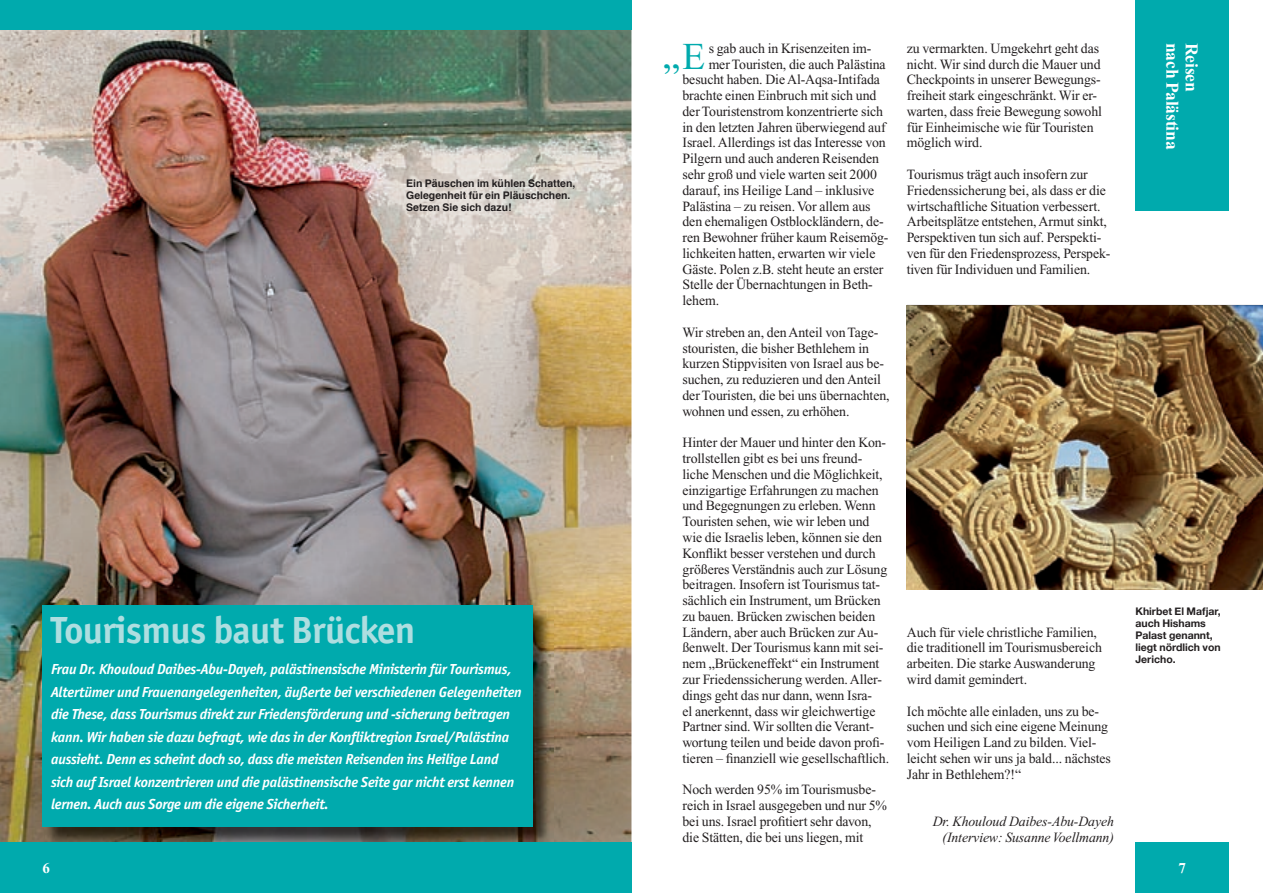
<style>
.page{position:relative;width:1263px;height:893px;background:#fff}
.page>*{position:absolute;margin:0;border:0;box-sizing:border-box;transform-origin:0 0}
.t1{font:700 39px "Officina Sans";letter-spacing:-.015em;color:#aedee0}
.t2{font:39px "Times New Roman";color:#00aaad}
.t3{font:700 18px "Times New Roman";letter-spacing:-.01em;color:#fff}
.t4{font:italic 700 15px/22.5px "Officina Sans";letter-spacing:-.015em;color:#fff}
.t5{font:700 15px "Times New Roman";color:#fff}
.t6{font:14.1px/15.8px "Times New Roman";letter-spacing:-.01em;color:#231f20}
.t7{font:italic 14.1px/15.8px "Times New Roman";letter-spacing:-.01em;color:#231f20;text-align:right}
.t8{font:700 10.5px/12px "Helvetica";color:#231f20}
.t9{font:700 10.5px/12px "Helvetica Neue";color:#231f20}
.s1{font-size:37.95px}
</style>
<div class="page">
<img style="left:0;top:30px;width:631px;height:812px">
<img style="left:44px;top:607px;width:509px;height:235px">
<div style="left:43px;top:605px;width:490px;height:221px;background:#00aaad"></div>
<div style="left:1135px;top:0;width:94px;height:210px;background:#00aaad"></div>
<div style="left:1135px;top:842px;width:94px;height:51px;background:#00aaad"></div>
<div style="left:0;top:0;width:631px;height:30px;background:#00aaad"></div>
<div style="left:0;top:842px;width:631px;height:51px;background:#00aaad"></div>
<img style="left:907px;top:305px;width:356px;height:284px">
<p class="t8" style="left:406px;top:177px;width:171px">Ein Päuschen im kühlen Schatten,<br>Gelegenheit für ein Pläuschchen.<br>Setzen Sie sich dazu!</p>
<h1 class="t1" style="left:51px;top:606px;width:366px">Tourismus baut Brücken</h1>
<p class="t4" style="left:51px;top:658px;width:472px">Frau Dr. Khouloud Daibes-Abu-Dayeh, palästinensische Ministerin für Tourismus, Altertümer und Frauenangelegenheiten, äußerte bei verschiedenen Gelegenheiten die These, dass Tourismus direkt zur Friedensförderung und -sicherung beitragen kann. Wir haben sie dazu befragt, wie das in der Konfliktregion Israel/Palästina aussieht. Denn es scheint doch so, dass die meisten Reisenden ins Heilige Land sich auf Israel konzentrieren und die palästinensische Seite gar nicht erst kennen lernen. Auch aus Sorge um die eigene Sicherheit.</p>
<h1 class="t2" style="left:663px;top:34px;width:44px">„<span class="s1">E</span></h1>
<p class="t6" style="left:709px;top:40px;width:164px">s gab auch in Krisenzeiten im-</p>
<p class="t6" style="left:709px;top:56px;width:179px">mer Touristen, die auch Palästina</p>
<p class="t6" style="left:682px;top:72px;width:199px">besucht haben. Die Al-Aqsa-Intifada</p>
<p class="t6" style="left:682px;top:88px;width:195px">brachte einen Einbruch mit sich und</p>
<p class="t6" style="left:682px;top:103px;width:202px">der Touristenstrom konzentrierte sich</p>
<p class="t6" style="left:682px;top:119px;width:205px">in den letzten Jahren überwiegend auf</p>
<p class="t6" style="left:682px;top:135px;width:205px">Israel. Allerdings ist das Interesse von</p>
<p class="t6" style="left:682px;top:151px;width:198px">Pilgern und auch anderen Reisenden</p>
<p class="t6" style="left:682px;top:166px;width:196px">sehr groß und viele warten seit 2000</p>
<p class="t6" style="left:682px;top:182px;width:193px">darauf, ins Heilige Land – inklusive</p>
<p class="t6" style="left:682px;top:198px;width:190px">Palästina – zu reisen. Vor allem aus</p>
<p class="t6" style="left:682px;top:214px;width:203px">den ehemaligen Ostblockländern, de-</p>
<p class="t6" style="left:682px;top:230px;width:208px">ren Bewohner früher kaum Reisemög-</p>
<p class="t6" style="left:682px;top:245px;width:194px">lichkeiten hatten, erwarten wir viele</p>
<p class="t6" style="left:682px;top:261px;width:202px">Gäste. Polen z.B. steht heute an erster</p>
<p class="t6" style="left:682px;top:277px;width:192px">Stelle der Übernachtungen in Beth-</p>
<p class="t6" style="left:682px;top:293px;width:38px">lehem.</p>
<p class="t6" style="left:682px;top:324px;width:209px">Wir streben an, den Anteil von Tage&shy;stouristen, die bisher Bethlehem in kurzen Stippvisiten von Israel aus be&shy;suchen, zu reduzieren und den Anteil der Touristen, die bei uns übernachten, wohnen und essen, zu erhöhen.</p>
<p class="t6" style="left:682px;top:435px;width:208px">Hinter der Mauer und hinter den Kon&shy;trollstellen gibt es bei uns freund&shy;liche Menschen und die Möglichkeit, einzigartige Erfahrungen zu machen und Begegnungen zu erleben. Wenn Touristen sehen, wie wir leben und wie die Israelis leben, können sie den Konflikt besser verstehen und durch größeres Verständnis auch zur Lösung beitragen. Insofern ist Tourismus tat&shy;sächlich ein Instrument, um Brücken zu bauen. Brücken zwischen beiden Ländern, aber auch Brücken zur Au&shy;ßenwelt. Der Tourismus kann mit sei&shy;nem „Brückeneffekt“ ein Instrument zur Friedenssicherung werden. Aller&shy;dings geht das nur dann, wenn Isra-<br>el anerkennt, dass wir gleichwertige Partner sind. Wir sollten die Verant&shy;wortung teilen und beide davon profi&shy;tieren – finanziell wie gesellschaftlich.</p>
<p class="t6" style="left:682px;top:782px;width:206px">Noch werden 95% im Tourismusbe&shy;reich in Israel ausgegeben und nur 5% bei uns. Israel profitiert sehr davon, die Stätten, die bei uns liegen, mit</p>
<p class="t6" style="left:907px;top:40px;width:197px">zu vermarkten. Umgekehrt geht das nicht. Wir sind durch die Mauer und<br>Checkpoints in unserer Bewegungs&shy;freiheit stark eingeschränkt. Wir er&shy;warten, dass freie Bewegung sowohl für Einheimische wie für Touristen möglich wird.</p>
<p class="t6" style="left:907px;top:166px;width:205px">Tourismus trägt auch insofern zur Friedenssicherung bei, als dass er die wirtschaftliche Situation verbessert.<br>Arbeitsplätze entstehen, Armut sinkt, Perspektiven tun sich auf. Perspekti&shy;ven für den Friedensprozess, Perspek&shy;tiven für Individuen und Familien.</p>
<p class="t6" style="left:907px;top:624px;width:197px">Auch für viele christliche Familien, die traditionell im Tourismusbereich arbeiten. Die starke Auswanderung wird damit gemindert.</p>
<p class="t6" style="left:907px;top:703px;width:206px">Ich möchte alle einladen, uns zu be&shy;suchen und sich eine eigene Meinung vom Heiligen Land zu bilden. Viel&shy;leicht sehen wir uns ja bald... nächstes Jahr in Bethlehem?!“</p>
<p class="t7" style="left:933px;top:813px;width:183px">Dr. Khouloud Daibes-Abu-Dayeh (Interview: Susanne Voellmann)</p>
<p class="t3" style="left:1182px;top:43px;width:109px;rotate:90deg">nach Palästina</p>
<p class="t3" style="left:1202px;top:43px;width:51px;rotate:90deg">Reisen</p>
<p class="t9" style="left:1135px;top:605px;width:87px">Khirbet El Mafjar, auch Hishams<br>Palast genannt, liegt nördlich von<br>Jericho.</p>
<p class="t5" style="left:43px;top:860px;width:9px">6</p>
<p class="t5" style="left:1178px;top:860px;width:9px">7</p>
</div>
